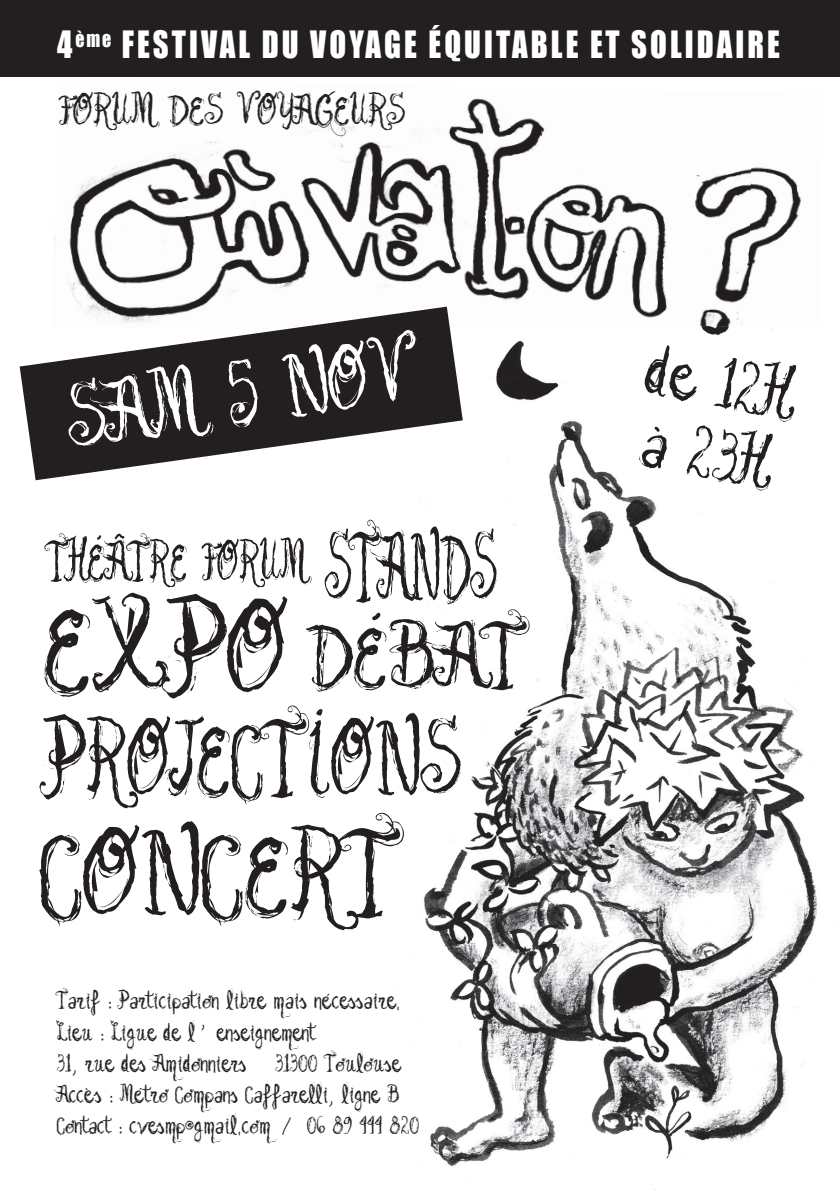
<style>
.page{position:relative;width:840px;height:1191px;background:#fff}
.page>*{position:absolute;margin:0;border:0;box-sizing:border-box;transform-origin:0 0}
.t1{font:138px "Vtks Garota Bonita";color:#231f20;scale:1.04 1}
.t2{font:128.6px "Vtks Garota Bonita";color:#231f20;scale:1.04 1}
.t3{font:112.8px "Vtks Garota Bonita";color:#231f20;scale:.9 1}
.t4{font:101.2px "Vtks Garota Bonita";color:#231f20;scale:.66 1}
.t5{font:98.4px "Vtks Garota Bonita";color:#231f20;scale:1.04 1}
.t6{font:96px "Vtks Garota Bonita";color:#fff}
.t7{font:73.8px/72px "Vtks Garota Bonita";color:#231f20;scale:1.04 1}
.t8{font:59.6px "Vtks Garota Bonita";color:#231f20;scale:.85 1}
.t9{font:46.4px "Vtks Garota Bonita";color:#231f20}
.t10{font:34.6px "Impact";letter-spacing:.1em;color:#fff;scale:.89 1}
.t11{font:26px/31.2px "Vtks Garota Bonita";color:#231f20}
</style>
<div class="page">
<div style="left:0;top:0;width:839px;height:77px;background:#231f20"></div>
<img style="left:413px;top:343px;width:404px;height:847px">
<img style="left:54px;top:98px;width:693px;height:228px">
<img style="left:747px;top:167px;width:54px;height:126px">
<img style="left:516px;top:326px;width:257px;height:17px">
<svg style="left:20px;top:307px;width:442px;height:173px;fill:#231f20"></svg>
<h3 class="t10" style="left:57px;top:18px;width:813px">4<sup>ème</sup> FESTIVAL DU VOYAGE ÉQUITABLE ET SOLIDAIRE</h3>
<h3 class="t9" style="left:59px;top:86px;width:348px">FORUM DES VOYAGEURS</h3>
<h3 class="t6" style="left:60px;top:369px;width:351px;rotate:-8deg">SAM 5 NOV</h3>
<h3 class="t4" style="left:325px;top:514px;width:261px">STANDS</h3>
<h3 class="t8" style="left:47px;top:530px;width:307px">THÉÂTRE FORUM</h3>
<h1 class="t1" style="left:43px;top:576px;width:237px">EXPO</h1>
<h3 class="t5" style="left:306px;top:604px;width:212px">DÉBAT</h3>
<h3 class="t3" style="left:45px;top:699px;width:463px">PROJECTIONS</h3>
<h2 class="t2" style="left:40px;top:806px;width:346px">CONCERT</h2>
<p class="t11" style="left:57px;top:987px;width:363px">Tarif : Participation libre mais nécessaire.<br>Lieu : Ligue de l’enseignement<br>31, rue des Amidonniers 31300 Toulouse Accès : Métro Compans Caffarelli, ligne B Contact : cvesmp@gmail.com / 06 89 444 820</p>
<h3 class="t7" style="left:651px;top:339px;width:143px;rotate:11deg">de 12H à 23H</h3>
</div>
